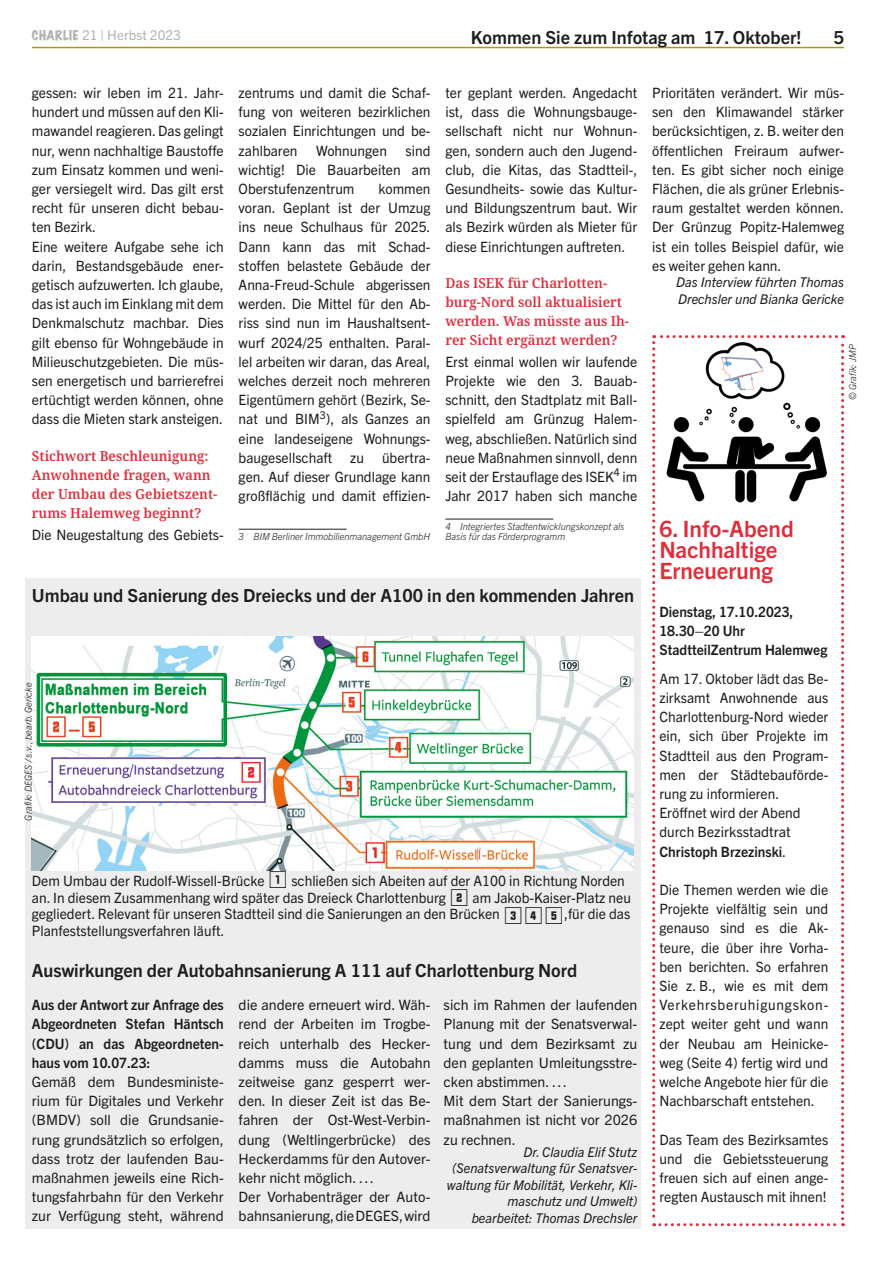
<style>
.page{position:relative;width:893px;height:1263px;background:#fff}
.page>*{position:absolute;margin:0;border:0;box-sizing:border-box;transform-origin:0 0}
.B-03-ZÜ-stadtumbau{font:700 22.5px/21px "Trade Gothic Next LT Pro";color:#e02e3c}
.A-20-Tab-fett-Mi{font:21px "Numbers Style Two Square Positive";color:#1d1d1b}
.B-03-ZÜ-stadtumbau-2{font:700 18px "Trade Gothic Next LT Pro";color:#1d1d1b}
.C-Kolumnentitel-re{font:700 18px "Trade Gothic Next LT Pro";color:#1d1d1b}
.AA-Brot-fliess{font:14.25px/19.2px "Trade Gothic Next LT Pro";color:#1d1d1b;text-align:justify}
.A-15-Tabelle{font:14.25px/16.5px "Trade Gothic Next LT Pro";color:#1d1d1b}
.AA-Brot-fliess-2{font:700 14.25px/19.2px "Trade Gothic Next LT Pro";color:#1d1d1b;text-align:justify;scale:.96 1}
.A-03-Brot-libü{font:14.25px/19.2px "Trade Gothic Next LT Pro";color:#1d1d1b}
.A-03-Brot-libü-2{font:700 14.25px/19.2px "Trade Gothic Next LT Pro";color:#1d1d1b;scale:.96 1}
.A-03A-Interviewfragen{font:600 13.8px/19px "Noto Serif";color:#e02e3c}
.A-06-Autor{font:italic 13.5px/16.5px "Trade Gothic Next LT Pro";color:#1d1d1b;text-align:right}
.C-09-Ausgabe-Nr-LI{font:13.5px "Trade Gothic Next LT Pro";color:#b3b2b2}
.BE_Copyr-Schwarz{font:italic 300 9.75px/10.5px "Trade Gothic Next LT Pro";color:#1d1d1b;scale:.96 1}
.s1{font-family:"Marker Felt";font-stretch:expanded;font-size:12.3px}
.s2{font-weight:700}
</style>
<div class="page">
<div style="left:25px;top:578px;width:615px;height:651px;background:#ededed"></div>
<hr style="left:32px;top:47px;width:812px;height:1px;background:#aa9b00">
<img style="left:32px;top:637px;width:602px;height:233px">
<hr style="left:239px;top:529px;width:108px;height:1px;background:#1d1d1b">
<hr style="left:445px;top:519px;width:108px;height:1px;background:#1d1d1b">
<svg style="left:652px;top:335px;width:192px;height:891px"></svg>
<img style="left:658px;top:340px;width:175px;height:166px">
<p class="C-09-Ausgabe-Nr-LI" style="left:32px;top:26px;width:151px"><span class="s1">CHARLIE</span> 21 | Herbst 2023</p>
<p class="C-Kolumnentitel-re" style="left:471px;top:25px;width:332px">Kommen Sie zum Infotag am 17. Oktober!</p>
<p class="B-03-ZÜ-stadtumbau-2" style="left:834px;top:25px;width:12px">5</p>
<p class="AA-Brot-fliess" style="left:32px;top:82px;width:193px">gessen: wir leben im 21. Jahr&shy;hundert und müssen auf den Kli&shy;mawandel reagieren. Das gelingt nur, wenn nachhaltige Baustoffe zum Einsatz kommen und weni&shy;ger versiegelt wird. Das gilt erst recht für unseren dicht bebau&shy;ten Bezirk.</p>
<p class="AA-Brot-fliess" style="left:32px;top:236px;width:193px">Eine weitere Aufgabe sehe ich darin, Bestandsgebäude ener&shy;getisch aufzuwerten. Ich glaube, das ist auch im Einklang mit dem Denkmalschutz machbar. Dies gilt ebenso für Wohngebäude in Milieuschutzgebieten. Die müs&shy;sen energetisch und barrierefrei ertüchtigt werden können, ohne dass die Mieten stark ansteigen.</p>
<p class="A-03A-Interviewfragen" style="left:32px;top:446px;width:187px">Stichwort Beschleunigung:<br>Anwohnende fragen, wann der Umbau des Gebietszent&shy;rums Halemweg beginnt?</p>
<p class="AA-Brot-fliess" style="left:32px;top:524px;width:193px">Die Neugestaltung des Gebiets-</p>
<p class="AA-Brot-fliess" style="left:239px;top:82px;width:193px">zentrums und damit die Schaf&shy;fung von weiteren bezirklichen sozialen Einrichtungen und be&shy;zahlbaren</p>
<p class="AA-Brot-fliess" style="left:239px;top:140px;width:193px;text-indent:167px">sind wichtig! Die Bauarbeiten am Oberstufenzentrum</p>
<p class="AA-Brot-fliess" style="left:316px;top:140px;width:72px">Wohnungen</p>
<p class="AA-Brot-fliess" style="left:239px;top:178px;width:193px;text-indent:140px">kommen voran. Geplant ist der Umzug ins neue Schulhaus für 2025.<br>Dann kann das mit Schad&shy;stoffen belastete Gebäude der Anna-Freud-Schule abgerissen werden. Die Mittel für den Ab&shy;riss sind nun im Haushaltsent&shy;wurf 2024/25 enthalten. Paral&shy;lel arbeiten wir daran, das Areal, welches derzeit noch mehreren Eigentümern gehört (Bezirk, Se&shy;nat und BIM<sup>3</sup>), als Ganzes an eine landeseigene Wohnungs&shy;baugesellschaft</p>
<p class="AA-Brot-fliess" style="left:239px;top:447px;width:193px;text-indent:143px">übertra&shy;gen. Auf dieser Grundlage kann großflächig und damit effizien-</p>
<p class="BE_Copyr-Schwarz" style="left:239px;top:530px;width:201px">3 BIM Berliner Immobilienmanagement GmbH</p>
<p class="AA-Brot-fliess" style="left:350px;top:447px;width:15px">zu</p>
<p class="AA-Brot-fliess" style="left:445px;top:82px;width:193px">ter geplant werden. Angedacht ist, dass die Wohnungsbauge&shy;sellschaft nicht nur Wohnun&shy;gen, sondern auch den Jugend&shy;club, die Kitas, das Stadtteil-, Gesundheits- sowie das Kultur&shy;und Bildungszentrum baut. Wir als Bezirk würden als Mieter für diese Einrichtungen auftreten.</p>
<p class="A-03A-Interviewfragen" style="left:445px;top:274px;width:185px">Das ISEK für Charlotten&shy;burg-Nord soll aktualisiert werden. Was müsste aus Ih&shy;rer Sicht ergänzt werden?</p>
<p class="AA-Brot-fliess" style="left:445px;top:351px;width:193px">Erst einmal wollen wir laufende Projekte wie den 3. Bauab&shy;schnitt, den Stadtplatz mit Ball&shy;spielfeld am Grünzug Halem&shy;weg, abschließen. Natürlich sind neue Maßnahmen sinnvoll, denn seit der Erstauflage des ISEK<sup>4</sup> im Jahr 2017 haben sich manche</p>
<p class="BE_Copyr-Schwarz" style="left:445px;top:520px;width:188px">4 Integriertes Stadtentwicklungskonzept als<br>Basis für das Förderprogramm</p>
<p class="B-03-ZÜ-stadtumbau-2" style="left:32px;top:582px;width:604px">Umbau und Sanierung des Dreiecks und der A100 in den kommenden Jahren</p>
<p class="BE_Copyr-Schwarz" style="left:22px;top:820px;width:145px;rotate:-90deg">Grafik: DEGES /s.v., bearb. Gericke</p>
<p class="A-15-Tabelle" style="left:32px;top:872px;width:234px">Dem Umbau der Rudolf-Wissell-Brücke</p>
<p class="A-20-Tab-fett-Mi" style="left:268px;top:869px;width:22px">1</p>
<p class="A-15-Tabelle" style="left:32px;top:872px;width:594px;text-indent:259px">schließen sich Abeiten auf der A100 in Richtung Norden an. In diesem Zusammenhang wird später das Dreieck Charlottenburg</p>
<p class="A-20-Tab-fett-Mi" style="left:449px;top:886px;width:22px">2</p>
<p class="A-15-Tabelle" style="left:32px;top:888px;width:601px;text-indent:441px">am Jakob-Kaiser-Platz neu gegliedert. Relevant für unseren Stadtteil sind die Sanierungen an den Brücken</p>
<p class="A-20-Tab-fett-Mi" style="left:503px;top:904px;width:63px">345</p>
<p class="A-15-Tabelle" style="left:564px;top:905px;width:68px">,für die das</p>
<p class="A-15-Tabelle" style="left:32px;top:921px;width:194px">Planfeststellungsverfahren läuft.</p>
<p class="B-03-ZÜ-stadtumbau-2" style="left:32px;top:958px;width:547px">Auswirkungen der Autobahnsanierung A 111 auf Charlottenburg Nord</p>
<p class="AA-Brot-fliess-2" style="left:32px;top:994px;width:201px">Aus der Antwort zur Anfrage des Abgeordneten Stefan Häntsch (CDU) an das Abgeordneten&shy;haus vom 10.07.23:</p>
<p class="AA-Brot-fliess" style="left:32px;top:1071px;width:193px">Gemäß dem Bundesministe&shy;rium fü r Digitales und Verkehr (BMDV) soll die Grundsanie&shy;rung grundsätzlich so erfolgen, dass trotz der laufenden Bau&shy;maßnahmen jeweils eine Rich&shy;tungsfahrbahn fü r den Verkehr zur Verfügung steht, während</p>
<p class="AA-Brot-fliess" style="left:444px;top:994px;width:195px">sich im Rahmen der laufenden Planung mit der Senatsverwal&shy;tung und dem Bezirksamt zu den geplanten Umleitungsstre&shy;cken abstimmen. …</p>
<p class="AA-Brot-fliess" style="left:444px;top:1090px;width:195px">Mit dem Start der Sanierungs&shy;maßnahmen ist nicht vor 2026 zu rechnen.</p>
<p class="A-06-Autor" style="left:447px;top:1142px;width:192px">Dr. Claudia Elif Stutz (Senatsverwaltung für Senatsver&shy;waltung für Mobilität, Verkehr, Kli&shy;maschutz und Umwelt) bearbeitet: Thomas Drechsler</p>
<p class="AA-Brot-fliess" style="left:239px;top:994px;width:193px">die andere erneuert wird. Wäh&shy;rend der Arbeiten im Trogbe&shy;reich unterhalb des Hecker&shy;damms muss die Autobahn zeitweise ganz gesperrt wer&shy;den. In dieser Zeit ist das Be&shy;fahren der Ost-West-Verbin&shy;dung (Weltlingerbrücke) des Heckerdamms fü r den Autover&shy;kehr nicht möglich. …</p>
<p class="AA-Brot-fliess" style="left:239px;top:1186px;width:193px">Der Vorhabenträger der Auto&shy;bahnsanierung, die DEGES, wird</p>
<p class="AA-Brot-fliess" style="left:652px;top:82px;width:193px">Prioritäten verändert. Wir müs&shy;sen den Klimawandel stärker berücksichtigen, z. B. weiter den öffentlichen Freiraum aufwer&shy;ten. Es gibt sicher noch einige Flächen, die als grüner Erlebnis&shy;raum gestaltet werden können.<br>Der Grünzug Popitz-Halemweg ist ein tolles Beispiel dafür, wie es weiter gehen kann.</p>
<p class="A-06-Autor" style="left:676px;top:273px;width:169px;text-align:left">Das Interview führten Thomas<br>Drechsler und Bianka Gericke</p>
<p class="BE_Copyr-Schwarz" style="left:847px;top:400px;width:59px;rotate:-90deg">© Grafik: JMP</p>
<p class="B-03-ZÜ-stadtumbau" style="left:659px;top:516px;width:136px">6. Info-Abend<br>Nachhaltige<br>Erneuerung</p>
<p class="A-03-Brot-libü-2" style="left:659px;top:601px;width:176px">Dienstag, 17.10.2023,<br>18.30–20 Uhr<br>StadtteilZentrum Halemweg</p>
<p class="AA-Brot-fliess" style="left:659px;top:668px;width:170px">Am 17. Oktober lädt das Be&shy;zirksamt Anwohnende aus Charlottenburg-Nord wieder ein, sich über Projekte im Stadtteil aus den Program&shy;men der Städtebauförde&shy;rung zu informieren.</p>
<p class="A-03-Brot-libü" style="left:659px;top:802px;width:143px">Eröffnet wird der Abend durch Bezirksstadtrat<br><span class="s2">Christoph Brzezinski</span>.</p>
<p class="AA-Brot-fliess" style="left:659px;top:879px;width:170px">Die Themen werden wie die Projekte vielfältig sein und genauso sind es die Ak&shy;teure, die über ihre Vorha&shy;ben berichten. So erfahren Sie z. B., wie es mit dem Verkehrsberuhigungskon&shy;zept weiter geht und wann der Neubau am Heinicke&shy;weg (Seite 4) fertig wird und welche Angebote hier für die Nachbarschaft entstehen.</p>
<p class="AA-Brot-fliess" style="left:659px;top:1129px;width:170px">Das Team des Bezirksamtes und die Gebietssteuerung freuen sich auf einen ange&shy;regten Austausch mit ihnen!</p>
</div>
